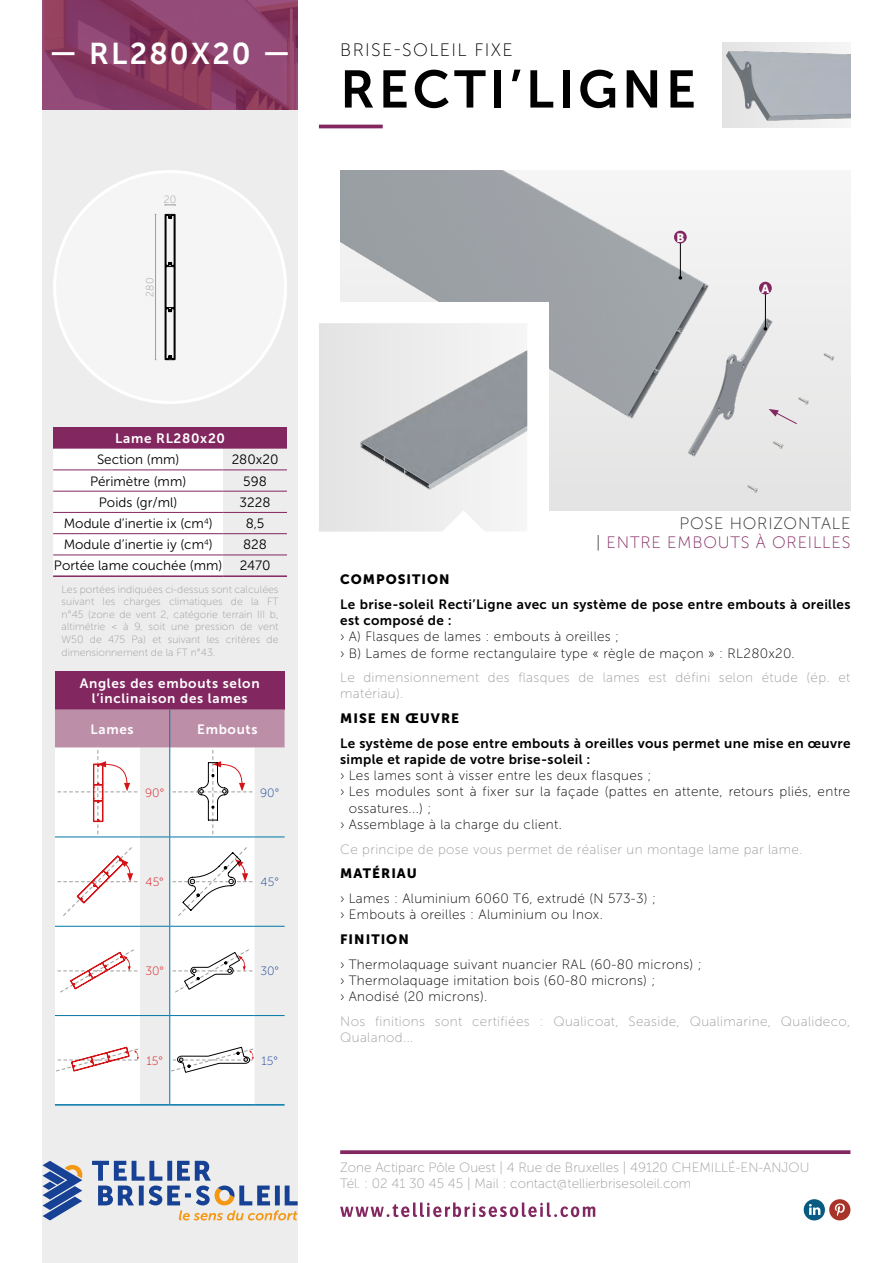
<style>
.page{position:relative;width:893px;height:1263px;background:#fff}
.page>*{position:absolute;margin:0;border:0;box-sizing:border-box;transform-origin:0 0}
.t1{font:52.5px "Museo Sans 700";letter-spacing:.075em;color:#000}
.t2{font:30px "Museo Sans 700";letter-spacing:.075em;color:#fff}
.t3{font:18px "Museo Sans 100";letter-spacing:.075em;color:#000}
.t4{font:16.5px/19.8px "Museo Sans 100";letter-spacing:.05em;color:#822760;text-align:right}
.t5{font:13.5px/16.2px "Museo Sans 100";letter-spacing:.025em;color:#000}
.t6{font:13.5px/16.2px "Museo Sans 100";letter-spacing:.025em;color:#9d9d9c}
.t7{font:13.5px/16.2px "Museo Sans 700";letter-spacing:.025em;color:#000}
.t8{font:13.5px "Museo Sans 300";color:#000}
.t9{font:13.5px/16.2px "Museo Sans 100";color:#9d9d9c}
.t10{font:13.5px/15px "Museo Sans 700";letter-spacing:.05em;color:#fff;text-align:center}
.t11{font:13.5px "Museo Sans 900";letter-spacing:.075em;color:#000}
.t12{font:12px "Museo Sans 100";color:#d51317}
.t13{font:12px "Museo Sans 100";color:#164194}
.t14{font:12px "Museo Sans 900";color:#fff}
.t15{font:10.5px/12.6px "Museo Sans 100";color:#9d9d9c;text-align:justify}
.s1{color:#282827}
</style>
<div class="page">
<svg style="left:43px;top:0;width:255px;height:111px;background:#8b4069"></svg>
<div style="left:43px;top:111px;width:255px;height:1152px;background:#ededed"></div>
<div style="left:53px;top:170px;width:234px;height:234px;background:#f5f5f5;border-radius:50%"></div>
<hr style="left:319px;top:125px;width:64px;height:3px;background:#822760">
<div style="left:804px;top:1199px;width:21px;height:21px;background:#095a82;border-radius:50%"></div>
<svg style="left:809px;top:1204px;width:11px;height:11px"></svg>
<div style="left:829px;top:1199px;width:21px;height:21px;background:#a83329;border-radius:50%"></div>
<svg style="left:835px;top:1203px;width:10px;height:13px"></svg>
<svg style="left:340px;top:1150px;width:510px;height:4px;background:#8b376c"></svg>
<svg style="left:340px;top:1202px;width:255px;height:15px"></svg>
<svg style="left:43px;top:1160px;width:255px;height:61px"></svg>
<div style="left:55px;top:671px;width:230px;height:38px;background:#822760"></div>
<svg style="left:55px;top:709px;width:230px;height:396px"></svg>
<img style="left:340px;top:170px;width:510px;height:340px">
<img style="left:723px;top:43px;width:127px;height:85px">
<div style="left:319px;top:302px;width:230px;height:229px;background:#fff"></div>
<div style="left:53px;top:427px;width:234px;height:22px;background:#822760"></div>
<svg style="left:53px;top:449px;width:234px;height:126px"></svg>
<hr style="left:53px;top:575px;width:170px;height:2px;background:#822760">
<hr style="left:223px;top:575px;width:64px;height:2px;background:#822760">
<hr style="left:53px;top:469px;width:170px;height:1px;background:#822760">
<hr style="left:223px;top:469px;width:64px;height:1px;background:#822760">
<hr style="left:53px;top:491px;width:170px;height:1px;background:#822760">
<hr style="left:223px;top:491px;width:64px;height:1px;background:#822760">
<hr style="left:53px;top:512px;width:170px;height:1px;background:#822760">
<hr style="left:223px;top:512px;width:64px;height:1px;background:#822760">
<hr style="left:53px;top:533px;width:170px;height:1px;background:#822760">
<hr style="left:223px;top:533px;width:64px;height:1px;background:#822760">
<hr style="left:53px;top:555px;width:170px;height:1px;background:#822760">
<hr style="left:223px;top:555px;width:64px;height:1px;background:#822760">
<svg style="left:165px;top:214px;width:10px;height:146px"></svg>
<hr style="left:155px;top:214px;width:1px;height:146px;background:#9d9d9c">
<svg style="left:165px;top:204px;width:11px;height:2px"></svg>
<div style="left:319px;top:323px;width:195px;height:208px;background:#e5e5e5"></div>
<img style="left:354px;top:323px;width:173px;height:207px">
<svg style="left:769px;top:409px;width:29px;height:16px"></svg>
<hr style="left:765px;top:288px;width:1px;height:41px;background:#000">
<div style="left:759px;top:282px;width:13px;height:12px;background:#822760;border-radius:50%"></div>
<hr style="left:680px;top:237px;width:1px;height:41px;background:#000">
<div style="left:674px;top:231px;width:13px;height:12px;background:#822760;border-radius:50%"></div>
<h2 class="t2" style="left:49px;top:37px;width:243px">— RL280X20 —</h2>
<p class="t15" style="left:164px;top:193px;width:14px">20</p>
<p class="t15" style="left:144px;top:297px;width:21px;rotate:-90deg">280</p>
<h3 class="t3" style="left:340px;top:40px;width:174px">BRISE-SOLEIL FIXE</h3>
<h1 class="t1" style="left:340px;top:60px;width:357px">RECTI’LIGNE</h1>
<p class="t14" style="left:676px;top:231px;width:9px">B</p>
<p class="t14" style="left:761px;top:282px;width:9px">A</p>
<p class="t10" style="left:115px;top:431px;width:111px">Lame RL280x20</p>
<p class="t8" style="left:97px;top:452px;width:84px">Section (mm)</p>
<p class="t8" style="left:232px;top:452px;width:48px">280x20</p>
<p class="t8" style="left:90px;top:474px;width:98px">Périmètre (mm)</p>
<p class="t8" style="left:243px;top:474px;width:25px">598</p>
<p class="t8" style="left:99px;top:495px;width:80px">Poids (gr/ml)</p>
<p class="t8" style="left:240px;top:495px;width:32px">3228</p>
<p class="t8" style="left:64px;top:516px;width:150px">Module d’inertie ix (cm<sup>4</sup>)</p>
<p class="t8" style="left:246px;top:516px;width:20px">8,5</p>
<p class="t8" style="left:64px;top:537px;width:150px">Module d’inertie iy (cm<sup>4</sup>)</p>
<p class="t8" style="left:243px;top:537px;width:25px">828</p>
<p class="t8" style="left:54px;top:558px;width:170px">Portée lame couchée (mm)</p>
<p class="t8" style="left:240px;top:558px;width:32px">2470</p>
<p class="t15" style="left:62px;top:583px;width:218px">Les portées indiquées ci-dessus sont calculées suivant les charges climatiques de la FT n°45 (zone de vent 2, catégorie terrain III b, altimétrie &lt; à 9, soit une pression de vent W50 de 475 Pa) et suivant les critères de dimensionnement de la FT n°43.</p>
<p class="t10" style="left:80px;top:676px;width:181px">Angles des embouts selon l’inclinaison des lames</p>
<p class="t10" style="left:91px;top:721px;width:45px">Lames</p>
<p class="t10" style="left:197px;top:721px;width:62px">Embouts</p>
<p class="t12" style="left:145px;top:786px;width:21px">90°</p>
<p class="t13" style="left:260px;top:786px;width:21px">90°</p>
<p class="t12" style="left:146px;top:876px;width:20px">45°</p>
<p class="t13" style="left:261px;top:876px;width:20px">45°</p>
<p class="t12" style="left:145px;top:965px;width:20px">30°</p>
<p class="t13" style="left:260px;top:965px;width:20px">30°</p>
<p class="t12" style="left:146px;top:1054px;width:18px">15°</p>
<p class="t13" style="left:261px;top:1054px;width:18px">15°</p>
<p class="t4" style="left:596px;top:513px;width:256px"><span class="s1">POSE HORIZONTALE<br>|</span> ENTRE EMBOUTS À OREILLES</p>
<p class="t11" style="left:340px;top:572px;width:111px">COMPOSITION</p>
<p class="t7" style="left:340px;top:596px;width:512px">Le brise-soleil Recti’Ligne avec un système de pose entre embouts à oreilles est composé de :</p>
<p class="t5" style="left:340px;top:629px;width:456px">› A) Flasques de lames : embouts à oreilles ;<br>› B) Lames de forme rectangulaire type « règle de maçon » : RL280x20.</p>
<p class="t6" style="left:340px;top:670px;width:512px">Le dimensionnement des flasques de lames est défini selon étude (ép. et matériau).</p>
<p class="t11" style="left:340px;top:711px;width:121px">MISE EN ŒUVRE</p>
<p class="t7" style="left:340px;top:735px;width:512px">Le système de pose entre embouts à oreilles vous permet une mise en œuvre simple et rapide de votre brise-soleil :</p>
<p class="t5" style="left:340px;top:768px;width:313px">› Les lames sont à visser entre les deux flasques ;</p>
<p class="t5" style="left:340px;top:784px;width:512px">› Les modules sont à fixer sur la façade (pattes en attente, retours pliés, entre</p>
<p class="t5" style="left:349px;top:800px;width:84px">ossatures...) ;</p>
<p class="t5" style="left:340px;top:816px;width:223px">› Assemblage à la charge du client.</p>
<p class="t6" style="left:340px;top:841px;width:464px">Ce principe de pose vous permet de réaliser un montage lame par lame.</p>
<p class="t11" style="left:340px;top:866px;width:78px">MATÉRIAU</p>
<p class="t5" style="left:340px;top:890px;width:317px">› Lames : Aluminium 6060 T6, extrudé (N 573-3) ; › Embouts à oreilles : Aluminium ou Inox.</p>
<p class="t11" style="left:340px;top:931px;width:70px">FINITION</p>
<p class="t5" style="left:340px;top:956px;width:363px">› Thermolaquage suivant nuancier RAL (60-80 microns) ; › Thermolaquage imitation bois (60-80 microns) ;<br>› Anodisé (20 microns).</p>
<p class="t6" style="left:340px;top:1013px;width:512px">Nos finitions sont certifiées : Qualicoat, Seaside, Qualimarine, Qualideco,<br>Qualanod...</p>
<p class="t9" style="left:340px;top:1159px;width:471px">Zone Actiparc Pôle Ouest | 4 Rue de Bruxelles | 49120 CHEMILLÉ-EN-ANJOU<br>Tél. : 02 41 30 45 45 | Mail : contact@tellierbrisesoleil.com</p>
</div>
